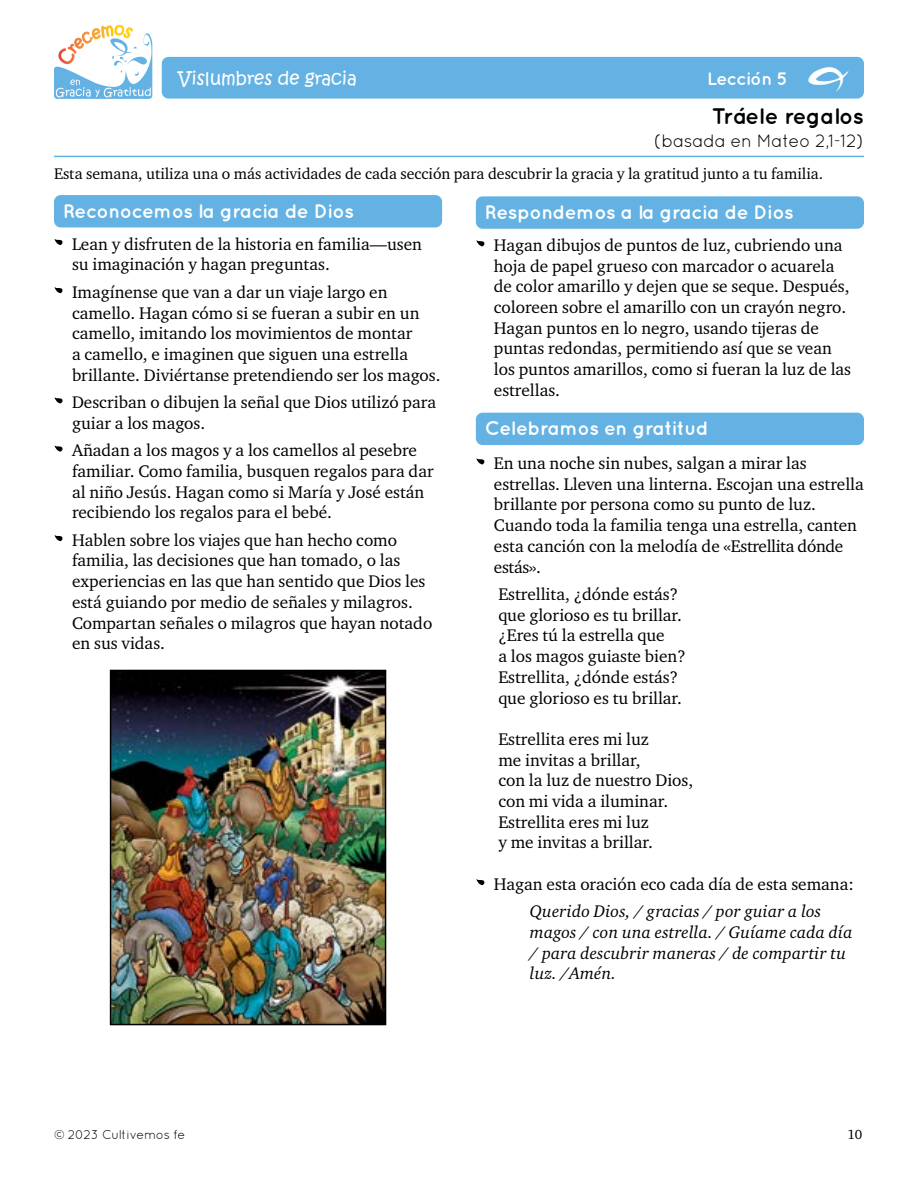
<style>
.page{position:relative;width:918px;height:1188px;background:#fff}
.page>*{position:absolute;margin:0;border:0;box-sizing:border-box;transform-origin:0 0}
.t1{font:60px "Growing Grace Gratitude";color:#000}
.t2{font:45px "Growing Grace Gratitude";color:#fff}
.t3{font:700 22.5px "Quicksand";letter-spacing:-.02em;color:#000}
.t4{font:700 19.5px "Quicksand";letter-spacing:-.02em;color:#fff}
.t5{font:18px "Quicksand";letter-spacing:-.02em;color:#000}
.t6{font:18px "Kristen Normal ITC Std";color:#fff}
.t7{font:700 18px "Quicksand";letter-spacing:-.03em;color:#fff}
.t8{font:17.25px/20.7px "Charter ITC Std";color:#000}
.t9{font:italic 17.25px/20.7px "Charter ITC Std";letter-spacing:.01em;color:#000}
.t10{font:15.75px "Charter ITC Std";color:#000}
.t11{font:13.5px "Charter ITC Std";color:#000}
.t12{font:12.75px "Quicksand";letter-spacing:-.02em;color:#000}
</style>
<div class="page">
<svg style="left:54px;top:25px;width:98px;height:74px"></svg>
<hr style="left:54px;top:156px;width:810px;height:1px;background:#63b2e3">
<div style="left:54px;top:195px;width:388px;height:32px;background:#63b2e3;border-radius:7px"></div>
<img style="left:113px;top:673px;width:270px;height:349px">
<div style="left:110px;top:670px;width:276px;height:355px;border:2px solid #000"></div>
<div style="left:476px;top:196px;width:388px;height:33px;background:#63b2e3;border-radius:7px"></div>
<div style="left:476px;top:413px;width:388px;height:32px;background:#63b2e3;border-radius:7px"></div>
<div style="left:162px;top:57px;width:702px;height:42px;background:#63b2e3;border-radius:7px"></div>
<p class="t6" style="left:178px;top:67px;width:180px">Vislumbres de gracia</p>
<p class="t7" style="left:707px;top:68px;width:82px">Lección 5</p>
<h2 class="t2" style="left:808px;top:60px;width:42px">E</h2>
<h3 class="t3" style="left:712px;top:102px;width:154px">Tráele regalos</h3>
<p class="t5" style="left:654px;top:130px;width:211px">(basada en Mateo 2,1-12)</p>
<p class="t10" style="left:54px;top:164px;width:771px">Esta semana, utiliza una o más actividades de cada sección para descubrir la gracia y la gratitud junto a tu familia.</p>
<p class="t4" style="left:63px;top:199px;width:292px">Reconocemos la gracia de Dios</p>
<h1 class="t1" style="left:54px;top:220px;width:11px">Z</h1>
<p class="t8" style="left:72px;top:233px;width:351px">Lean y disfruten de la historia en familia—usen su imaginación y hagan preguntas.</p>
<h1 class="t1" style="left:54px;top:268px;width:11px">Z</h1>
<p class="t8" style="left:72px;top:281px;width:370px">Imagínense que van a dar un viaje largo en camello. Hagan cómo si se fueran a subir en un camello, imitando los movimientos de montar<br>a camello, e imaginen que siguen una estrella brillante. Diviértanse pretendiendo ser los magos.</p>
<h1 class="t1" style="left:54px;top:378px;width:11px">Z</h1>
<p class="t8" style="left:72px;top:392px;width:366px">Describan o dibujen la señal que Dios utilizó para guiar a los magos.</p>
<h1 class="t1" style="left:54px;top:426px;width:11px">Z</h1>
<p class="t8" style="left:72px;top:440px;width:363px">Añadan a los magos y a los camellos al pesebre familiar. Como familia, busquen regalos para dar al niño Jesús. Hagan como si María y José están recibiendo los regalos para el bebé.</p>
<h1 class="t1" style="left:54px;top:516px;width:11px">Z</h1>
<p class="t8" style="left:72px;top:529px;width:362px">Hablen sobre los viajes que han hecho como familia, las decisiones que han tomado, o las experiencias en las que han sentido que Dios les está guiando por medio de señales y milagros.<br>Compartan señales o milagros que hayan notado en sus vidas.</p>
<p class="t4" style="left:485px;top:200px;width:310px">Respondemos a la gracia de Dios</p>
<h1 class="t1" style="left:476px;top:221px;width:11px">Z</h1>
<p class="t8" style="left:494px;top:234px;width:359px">Hagan dibujos de puntos de luz, cubriendo una hoja de papel grueso con marcador o acuarela de color amarillo y dejen que se seque. Después, coloreen sobre el amarillo con un crayón negro.<br>Hagan puntos en lo negro, usando tijeras de puntas redondas, permitiendo así que se vean los puntos amarillos, como si fueran la luz de las estrellas.</p>
<p class="t4" style="left:485px;top:417px;width:225px">Celebramos en gratitud</p>
<h1 class="t1" style="left:476px;top:439px;width:11px">Z</h1>
<p class="t8" style="left:494px;top:453px;width:371px">En una noche sin nubes, salgan a mirar las estrellas. Lleven una linterna. Escojan una estrella brillante por persona como su punto de luz.<br>Cuando toda la familia tenga una estrella, canten esta canción con la melodía de «Estrellita dónde estás».</p>
<p class="t8" style="left:498px;top:583px;width:189px">Estrellita, ¿dónde estás? que glorioso es tu brillar. ¿Eres tú la estrella que<br>a los magos guiaste bien?<br>Estrellita, ¿dónde estás? que glorioso es tu brillar.</p>
<p class="t8" style="left:498px;top:728px;width:196px">Estrellita eres mi luz<br>me invitas a brillar,<br>con la luz de nuestro Dios, con mi vida a iluminar.<br>Estrellita eres mi luz<br>y me invitas a brillar.</p>
<h1 class="t1" style="left:476px;top:860px;width:11px">Z</h1>
<p class="t8" style="left:494px;top:873px;width:362px">Hagan esta oración eco cada día de esta semana:</p>
<p class="t9" style="left:530px;top:901px;width:324px">Querido Dios, / gracias / por guiar a los magos / con una estrella. / Guíame cada día / para descubrir maneras / de compartir tu luz. /Amén.</p>
<p class="t12" style="left:54px;top:1128px;width:133px">© 2023 Cultivemos fe</p>
<p class="t11" style="left:847px;top:1126px;width:17px">10</p>
</div>
